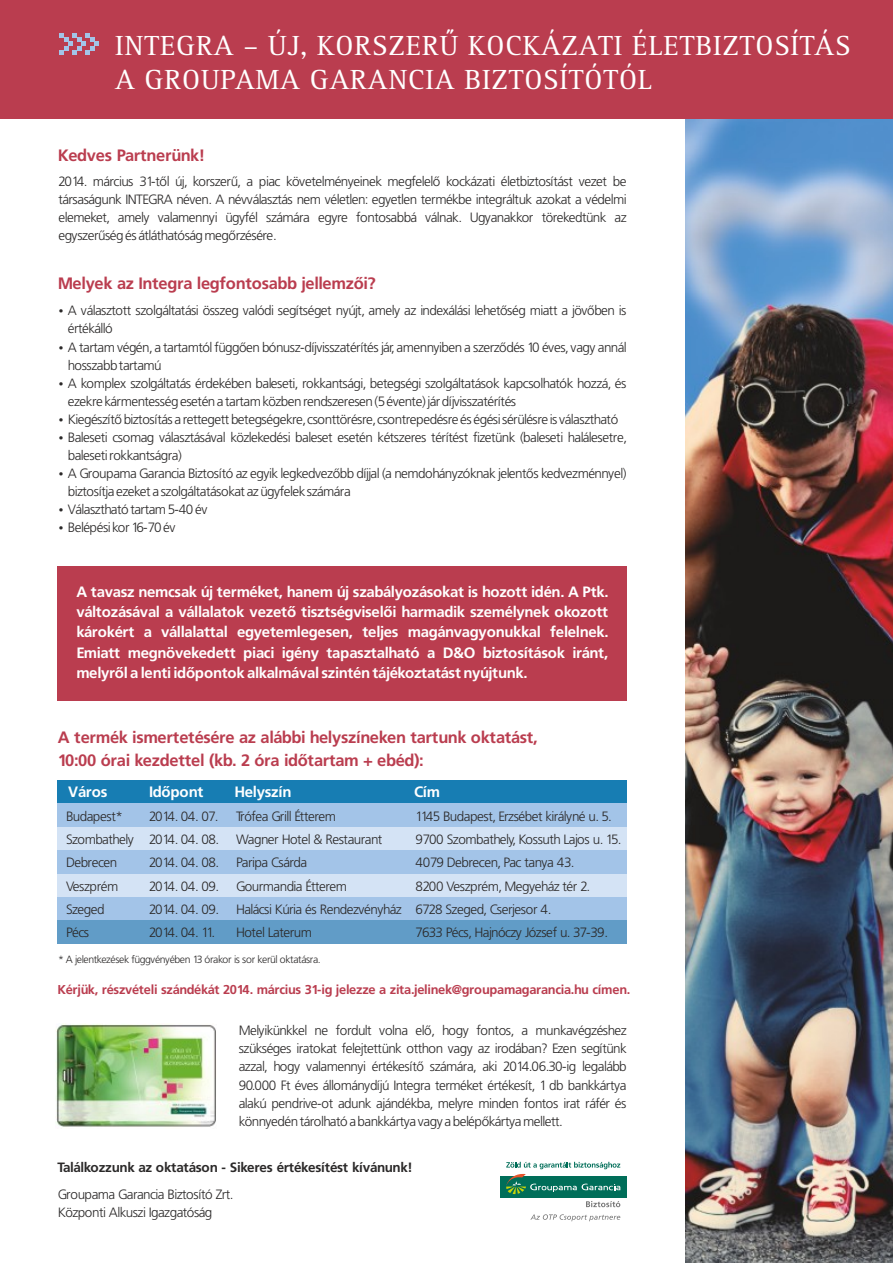
<style>
.page{position:relative;width:893px;height:1263px;background:#fff}
.page>*{position:absolute;margin:0;border:0;box-sizing:border-box;transform-origin:0 0}
.t1{font:28.5px/34.2px "Rotis Serif Pro";letter-spacing:.03em;color:#fff}
.t2{font:700 16.5px/22.4px "Frutiger PFL";color:#ba3d4f}
.t3{font:700 15px/20.4px "Frutiger PFL";color:#fff;text-align:justify}
.t4{font:13.5px/18px "Frutiger Lt PFL";color:#2b2929}
.t5{font:700 13.5px "Frutiger PFL";color:#2b2929}
.t6{font:700 12.9px "Frutiger PFL";color:#ba3d4f}
.t7{font:10.5px "Frutiger Lt PFL";color:#2b2929}
</style>
<div class="page">
<img style="left:685px;top:118px;width:208px;height:1145px">
<div style="left:58px;top:780px;width:569px;height:24px;background:#177db3"></div>
<div style="left:58px;top:566px;width:569px;height:135px;background:#ba3d4f"></div>
<div style="left:58px;top:804px;width:569px;height:23px;background:#a3c4e8"></div>
<div style="left:58px;top:827px;width:569px;height:23px;background:#d4e3f5"></div>
<div style="left:58px;top:850px;width:569px;height:24px;background:#a3c4e8"></div>
<div style="left:58px;top:874px;width:569px;height:23px;background:#d4e3f5"></div>
<div style="left:58px;top:897px;width:569px;height:24px;background:#a3c4e8"></div>
<div style="left:58px;top:921px;width:569px;height:23px;background:#619cc7"></div>
<div style="left:0;top:0;width:893px;height:118px;background:#ba3d4f"></div>
<svg style="left:60px;top:33px;width:39px;height:22px"></svg>
<svg style="left:530px;top:1214px;width:90px;height:7px"></svg>
<div style="left:500px;top:1176px;width:127px;height:21px;background:#006e59"></div>
<svg style="left:586px;top:1201px;width:34px;height:6px"></svg>
<svg style="left:506px;top:1162px;width:114px;height:32px"></svg>
<img style="left:56px;top:1023px;width:160px;height:104px">
<h1 class="t1" style="left:115px;top:33px;width:737px">INTEGRA – ÚJ, KORSZERŰ KOCKÁZATI ÉLETBIZTOSÍTÁS<br>A GROUPAMA GARANCIA BIZTOSÍTÓTÓL</h1>
<p class="t2" style="left:58px;top:146px;width:148px">Kedves Partnerünk!</p>
<p class="t4" style="left:58px;top:173px;width:569px;text-align:justify">2014. március 31-től új, korszerű, a piac követelményeinek megfelelő kockázati életbiztosítást vezet be társaságunk INTEGRA néven. A névválasztás nem véletlen: egyetlen termékbe integráltuk azokat a védelmi elemeket, amely valamennyi ügyfél számára egyre fontosabbá válnak. Ugyanakkor törekedtünk az egyszerűség és átláthatóság megőrzésére.</p>
<p class="t2" style="left:58px;top:274px;width:319px">Melyek az Integra legfontosabb jellemzői?</p>
<p class="t4" style="left:68px;top:303px;width:560px">A választott szolgáltatási összeg valódi segítséget nyújt, amely az indexálási lehetőség miatt a jövőben is értékálló<br>A tartam végén, a tartamtól függően bónusz-díjvisszatérítés jár, amennyiben a szerződés 10 éves, vagy annál hosszabb tartamú<br>A komplex szolgáltatás érdekében baleseti, rokkantsági, betegségi szolgáltatások kapcsolhatók hozzá, és ezekre kármentesség esetén a tartam közben rendszeresen (5 évente) jár díjvisszatérítés<br>Kiegészítő biztosítás a rettegett betegségekre, csonttörésre, csontrepedésre és égési sérülésre is választható Baleseti csomag választásával közlekedési baleset esetén kétszeres térítést fizetünk (baleseti halálesetre, baleseti rokkantságra)<br>A Groupama Garancia Biztosító az egyik legkedvezőbb díjjal (a nemdohányzóknak jelentős kedvezménnyel) biztosítja ezeket a szolgáltatásokat az ügyfelek számára<br>Választható tartam 5-40 év<br>Belépési kor 16-70 év</p>
<p class="t3" style="left:76px;top:582px;width:533px">A tavasz nemcsak új terméket, hanem új szabályozásokat is hozott idén. A Ptk. változásával a vállalatok vezető tisztségviselői harmadik személynek okozott károkért a vállalattal egyetemlegesen, teljes magánvagyonukkal felelnek.<br>Emiatt megnövekedett piaci igény tapasztalható a D&amp;O biztosítások iránt, melyről a lenti időpontok alkalmával szintén tájékoztatást nyújtunk.</p>
<p class="t2" style="left:58px;top:728px;width:481px">A termék ismertetésére az alábbi helyszíneken tartunk oktatást,<br>10:00 órai kezdettel (kb. 2 óra időtartam + ebéd):</p>
<p class="t3" style="left:68px;top:783px;width:40px">Város</p>
<p class="t3" style="left:149px;top:783px;width:56px">Időpont</p>
<p class="t3" style="left:235px;top:783px;width:58px">Helyszín</p>
<p class="t3" style="left:414px;top:783px;width:27px">Cím</p>
<p class="t4" style="left:66px;top:806px;width:69px;line-height:23.2px">Budapest*<br>Szombathely<br>Debrecen<br>Veszprém<br>Szeged<br>Pécs</p>
<p class="t4" style="left:149px;top:806px;width:71px;line-height:23.2px;text-align:justify">2014. 04. 07.<br>2014. 04. 08.<br>2014. 04. 08.<br>2014. 04. 09.<br>2014. 04. 09.<br>2014. 04. 11.</p>
<p class="t4" style="left:236px;top:806px;width:166px;line-height:23.2px">Trófea Grill Étterem<br>Wagner Hotel &amp; Restaurant<br>Paripa Csárda<br>Gourmandia Étterem<br>Halácsi Kúria és Rendezvényház<br>Hotel Laterum</p>
<p class="t4" style="left:416px;top:806px;width:206px;line-height:23.2px">1145 Budapest, Erzsébet királyné u. 5.<br>9700 Szombathely, Kossuth Lajos u. 15.<br>4079 Debrecen, Pac tanya 43.<br>8200 Veszprém, Megyeház tér 2.<br>6728 Szeged, Cserjesor 4.<br>7633 Pécs, Hajnóczy József u. 37-39.</p>
<p class="t7" style="left:58px;top:955px;width:263px">* A jelentkezések függvényében 13 órakor is sor kerül oktatásra.</p>
<p class="t6" style="left:58px;top:984px;width:574px">Kérjük, részvételi szándékát 2014. március 31-ig jelezze a zita.jelinek@groupamagarancia.hu címen.</p>
<p class="t4" style="left:239px;top:1023px;width:389px;text-align:justify">Melyikünkkel ne fordult volna elő, hogy fontos, a munkavégzéshez szükséges iratokat felejtettünk otthon vagy az irodában? Ezen segítünk azzal, hogy valamennyi értékesítő számára, aki 2014.06.30-ig legalább 90.000 Ft éves állománydíjú Integra terméket értékesít, 1 db bankkártya alakú pendrive-ot adunk ajándékba, melyre minden fontos irat ráfér és könnyedén tárolható a bankkártya vagy a belépőkártya mellett.</p>
<p class="t5" style="left:58px;top:1162px;width:356px">Találkozzunk az oktatáson - Sikeres értékesítést kívánunk!</p>
<p class="t4" style="left:58px;top:1186px;width:176px">Groupama Garancia Biztosító Zrt.<br>Központi Alkuszi Igazgatóság</p>
</div>
